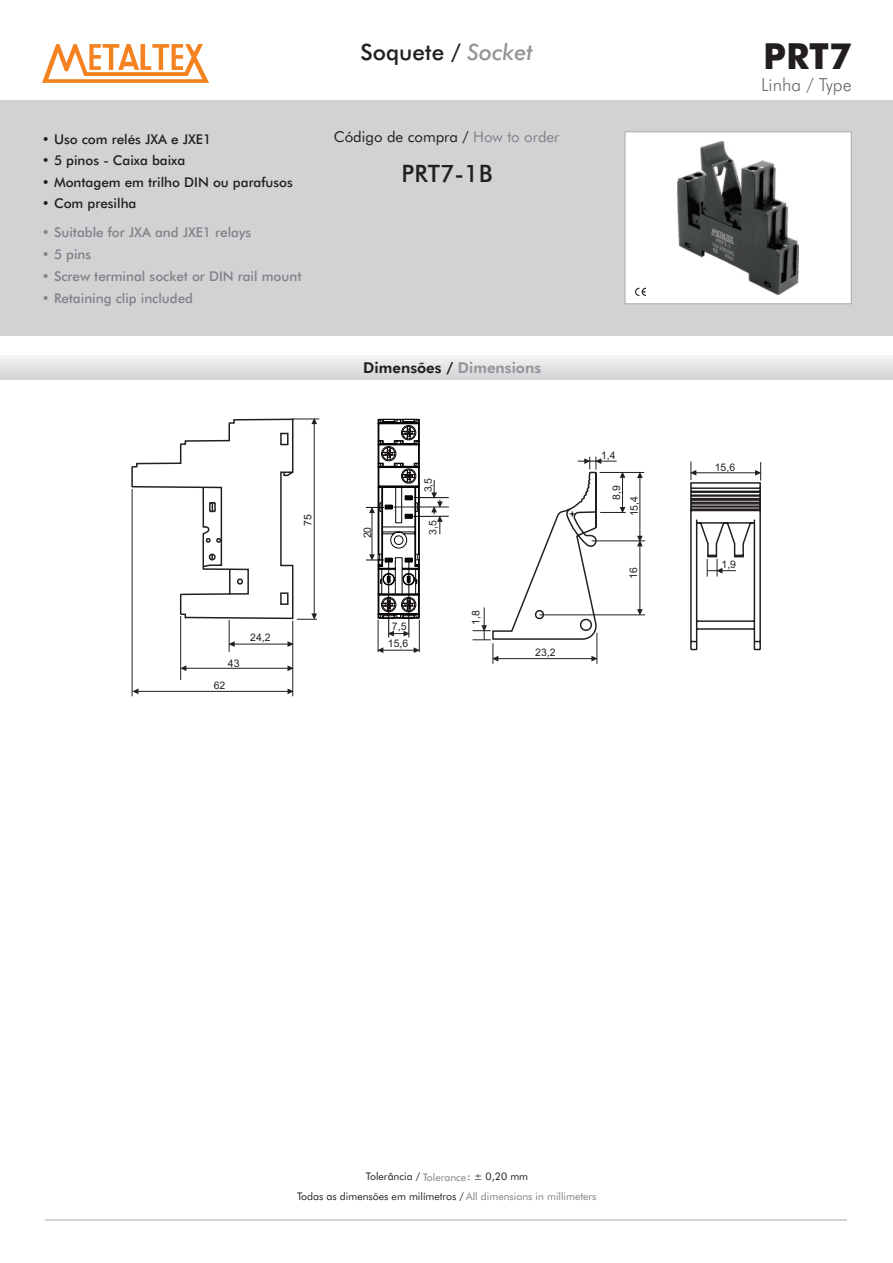
<style>
.page{position:relative;width:893px;height:1263px;background:#fff}
.page>*{position:absolute;margin:0;border:0;box-sizing:border-box;transform-origin:0 0}
.t1{font:500 36px "Futura BT";color:#231f20}
.t2{font:500 24px "Futura BT";color:#231f20}
.t3{font:500 22.5px "Futura BT";color:#231f20}
.t4{font:300 18px "Futura BT";color:#6c6d70}
.t5{font:15px "Futura BT";color:#231f20}
.t6{font:800 15px "Futura BT";color:#231f20}
.t7{font:500 13.5px "Futura BT";color:#808285}
.t8{font:500 13.5px "Futura BT";color:#231f20}
.t9{font:10.5px/19.5px "Futura BT";color:#231f20;text-align:center}
.t10{font:10.5px/17.4px "Arial";color:#231f20;text-align:center}
.s1{font-style:italic;color:#939598}
.s2{color:#808285}
.s3{color:#939598}
</style>
<div class="page">
<div style="left:0;top:100px;width:893px;height:236px;background:#d1d2d4"></div>
<svg style="left:42px;top:44px;width:167px;height:39px"></svg>
<div style="left:0;top:355px;width:893px;height:24px;background:linear-gradient(to bottom,#f5f5f6,#d3d4d7)"></div>
<svg style="left:625px;top:131px;width:227px;height:173px"></svg>
<img style="left:677px;top:141px;width:122px;height:153px">
<hr style="left:378px;top:620px;width:1px;height:32px;background:#231f20">
<hr style="left:419px;top:620px;width:1px;height:32px;background:#231f20">
<hr style="left:414px;top:497px;width:35px;height:1px;background:#090506">
<hr style="left:413px;top:516px;width:36px;height:1px;background:#090506">
<hr style="left:388px;top:559px;width:1px;height:78px;background:#090506">
<hr style="left:409px;top:559px;width:1px;height:78px;background:#090506">
<hr style="left:132px;top:489px;width:1px;height:207px;background:#231f20">
<hr style="left:180px;top:616px;width:1px;height:64px;background:#231f20">
<hr style="left:292px;top:621px;width:1px;height:75px;background:#231f20">
<svg style="left:131px;top:418px;width:188px;height:203px"></svg>
<hr style="left:229px;top:620px;width:1px;height:32px;background:#231f20">
<hr style="left:183px;top:668px;width:108px;height:1px;background:#231f20">
<svg style="left:180px;top:665px;width:6px;height:6px"></svg>
<svg style="left:287px;top:665px;width:7px;height:6px"></svg>
<hr style="left:231px;top:644px;width:60px;height:1px;background:#231f20">
<svg style="left:228px;top:641px;width:7px;height:6px"></svg>
<svg style="left:288px;top:641px;width:6px;height:6px"></svg>
<hr style="left:135px;top:691px;width:156px;height:1px;background:#231f20">
<svg style="left:132px;top:688px;width:6px;height:6px"></svg>
<svg style="left:288px;top:688px;width:6px;height:6px"></svg>
<svg style="left:388px;top:631px;width:22px;height:5px"></svg>
<hr style="left:380px;top:650px;width:37px;height:1px;background:#231f20">
<svg style="left:377px;top:647px;width:6px;height:6px"></svg>
<svg style="left:414px;top:647px;width:6px;height:6px"></svg>
<svg style="left:366px;top:419px;width:55px;height:200px"></svg>
<svg style="left:431px;top:480px;width:12px;height:54px"></svg>
<hr style="left:393px;top:507px;width:56px;height:1px;background:#231f20">
<hr style="left:600px;top:472px;width:44px;height:1px;background:#231f20">
<svg style="left:690px;top:461px;width:72px;height:190px"></svg>
<hr style="left:640px;top:543px;width:1px;height:70px;background:#231f20">
<svg style="left:637px;top:609px;width:6px;height:6px"></svg>
<hr style="left:592px;top:541px;width:53px;height:1px;background:#231f20">
<hr style="left:539px;top:615px;width:106px;height:1px;background:#231f20">
<hr style="left:640px;top:474px;width:1px;height:65px;background:#231f20">
<svg style="left:637px;top:536px;width:6px;height:10px"></svg>
<svg style="left:637px;top:473px;width:6px;height:5px"></svg>
<svg style="left:472px;top:457px;width:154px;height:207px"></svg>
<hr style="left:45px;top:1219px;width:802px;height:2px;background:#d1d2d4">
<p class="t8" style="left:42px;top:133px;width:171px">• Uso com relés JXA e JXE1</p>
<p class="t8" style="left:42px;top:155px;width:145px">• 5 pinos - Caixa baixa</p>
<p class="t8" style="left:42px;top:176px;width:252px">• Montagem em trilho DIN ou parafusos</p>
<p class="t8" style="left:42px;top:198px;width:96px">• Com presilha</p>
<p class="t7" style="left:42px;top:226px;width:211px">• Suitable for JXA and JXE1 relays</p>
<p class="t7" style="left:42px;top:249px;width:51px">• 5 pins</p>
<p class="t7" style="left:42px;top:271px;width:261px">• Screw terminal socket or DIN rail mount</p>
<p class="t7" style="left:42px;top:293px;width:153px">• Retaining clip included</p>
<h3 class="t3" style="left:360px;top:43px;width:174px">Soquete / <span class="s1">Socket</span></h3>
<p class="t5" style="left:334px;top:131px;width:227px">Código de compra / <span class="s2">How to order</span></p>
<h2 class="t2" style="left:402px;top:163px;width:92px">PRT7-1B</h2>
<p class="t6" style="left:363px;top:362px;width:179px">Dimensões / <span class="s3">Dimensions</span></p>
<p class="t10" style="left:300px;top:526px;width:13px;rotate:-90deg">75</p>
<p class="t10" style="left:228px;top:656px;width:13px">43</p>
<p class="t10" style="left:214px;top:678px;width:13px">62</p>
<p class="t10" style="left:250px;top:629px;width:22px">24,2</p>
<p class="t10" style="left:360px;top:538px;width:13px;rotate:-90deg">20</p>
<p class="t10" style="left:420px;top:492px;width:16px;rotate:-90deg">3,5</p>
<p class="t10" style="left:425px;top:535px;width:16px;rotate:-90deg">3,5</p>
<p class="t10" style="left:388px;top:619px;width:22px">7,5<br>15,6</p>
<p class="t10" style="left:468px;top:624px;width:16px;rotate:-90deg">1,8</p>
<p class="t10" style="left:535px;top:644px;width:22px">23,2</p>
<p class="t10" style="left:601px;top:447px;width:16px">1,4</p>
<p class="t10" style="left:609px;top:500px;width:16px;rotate:-90deg">8,9</p>
<p class="t10" style="left:626px;top:516px;width:22px;rotate:-90deg">15,4</p>
<p class="t10" style="left:626px;top:579px;width:13px;rotate:-90deg">16</p>
<h1 class="t1" style="left:763px;top:41px;width:90px">PRT7</h1>
<h3 class="t4" style="left:761px;top:77px;width:92px">Linha / Type</h3>
<p class="t10" style="left:715px;top:459px;width:22px">15,6</p>
<p class="t10" style="left:721px;top:556px;width:16px">1,9</p>
<p class="t9" style="left:297px;top:1168px;width:301px">Tolerância / <span class="s2">Tolerance</span> : ± 0,20 mm<br>Todas as dimensões em milímetros / <span class="s2">All dimensions in millimeters</span></p>
</div>
